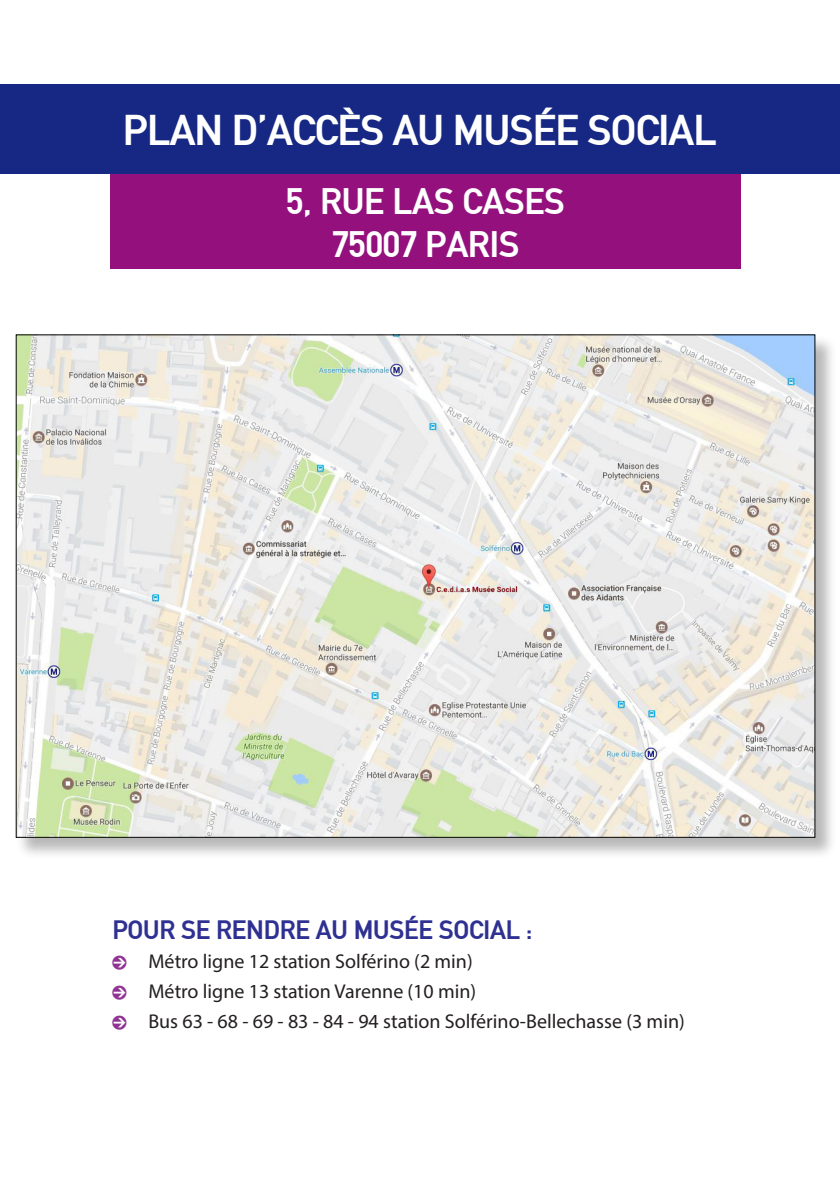
<style>
.page{position:relative;width:840px;height:1191px;background:#fff}
.page>*{position:absolute;margin:0;border:0;box-sizing:border-box;transform-origin:0 0}
.t1{font:700 42px "Abwechselnschrift";letter-spacing:-.01em;color:#fff}
.t2{font:700 36px "Abwechselnschrift";color:#fff}
.t3{font:700 26px "Abwechselnschrift";color:#2e3092}
.t4{font:20px "Myriad Pro";color:#231f20}
.s1{font-family:"Pointers";font-size:18px;color:#903393}
</style>
<div class="page">
<div style="left:110px;top:165px;width:630px;height:104px;background:#93107d"></div>
<div style="left:0;top:85px;width:839px;height:89px;background:#162883"></div>
<div style="left:16px;top:335px;width:820px;height:524px;background:#231f20;opacity:.32"></div>
<img style="left:18px;top:336px;width:794px;height:499px">
<p class="t1" style="left:123px;top:106px;width:594px">PLAN D’ACCÈS AU MUSÉE SOCIAL</p>
<p class="t2" style="left:286px;top:180px;width:280px">5, RUE LAS CASES</p>
<p class="t2" style="left:331px;top:223px;width:189px">75007 PARIS</p>
<p class="t3" style="left:112px;top:914px;width:421px">POUR SE RENDRE AU MUSÉE SOCIAL :</p>
<p class="t4" style="left:112px;top:949px;width:361px"><span class="s1">0</span> Métro ligne 12 station Solférino (2 min)</p>
<p class="t4" style="left:112px;top:979px;width:365px"><span class="s1">0</span> Métro ligne 13 station Varenne (10 min)</p>
<p class="t4" style="left:112px;top:1008px;width:573px"><span class="s1">0</span> Bus 63 - 68 - 69 - 83 - 84 - 94 station Solférino-Bellechasse (3 min)</p>
</div>
